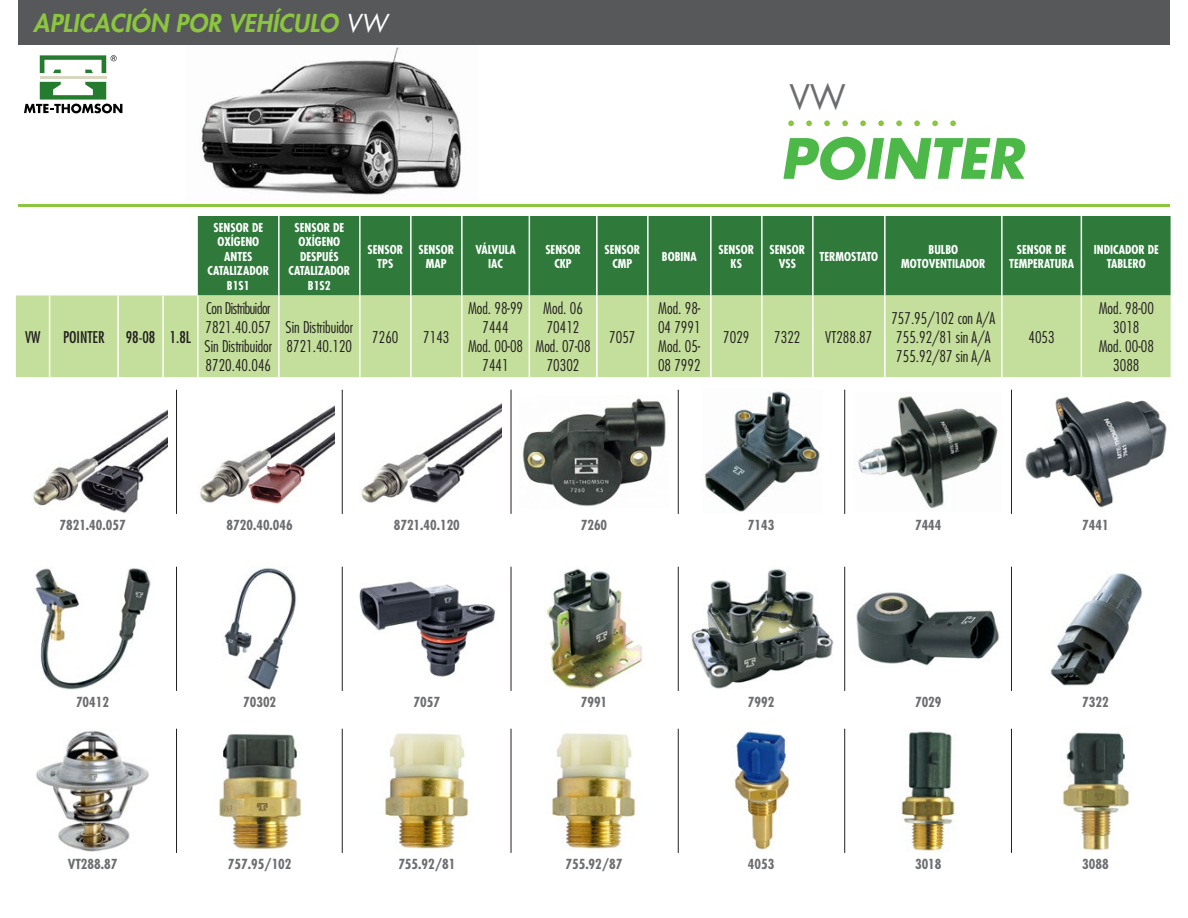
<style>
.page{position:relative;width:1188px;height:918px;background:#fff}
.page>*{position:absolute;margin:0;border:0;box-sizing:border-box;transform-origin:0 0}
.t1{font:italic 700 54px "Futura Std";color:#4cb848}
.t2{font:33px "Futura Std";color:#6c6d70}
.t3{font:italic 800 24px "Futura Std";letter-spacing:.01em;color:#8bc63e}
.Numner_part_Title{font:300 condensed 15.75px/18.9px "Futura Std";color:#231f20;text-align:center}
.Car_Specs_MEX{font:condensed 15.75px "Futura Std";color:#231f20}
.PhotoNumber_SMALL{font:700 condensed 13.5px "Futura Std";color:#6c6d70}
.Parte_WhiteTitle{font:700 condensed 12px/14.4px "Futura Std";color:#fff;text-align:center}
.s1{font-weight:400;color:#fff}
</style>
<div class="page">
<img style="left:197px;top:47px;width:265px;height:171px">
<div style="left:18px;top:0;width:1152px;height:45px;background:#57585a"></div>
<div style="left:38px;top:54px;width:70px;height:47px;background:linear-gradient(to right,#fff,#fdfdfb)"></div>
<hr style="left:40px;top:76px;width:66px;height:3px;background:#d8d7c0">
<svg style="left:24px;top:82px;width:98px;height:31px"></svg>
<svg style="left:40px;top:55px;width:77px;height:18px"></svg>
<hr style="left:18px;top:204px;width:1152px;height:3px;background:#8bc63e">
<svg style="left:788px;top:120px;width:6px;height:6px"></svg>
<svg style="left:806px;top:120px;width:6px;height:6px"></svg>
<svg style="left:824px;top:120px;width:6px;height:6px"></svg>
<svg style="left:842px;top:120px;width:6px;height:6px"></svg>
<svg style="left:860px;top:120px;width:6px;height:6px"></svg>
<svg style="left:878px;top:120px;width:6px;height:6px"></svg>
<svg style="left:896px;top:120px;width:6px;height:6px"></svg>
<svg style="left:914px;top:120px;width:6px;height:6px"></svg>
<svg style="left:932px;top:120px;width:6px;height:6px"></svg>
<svg style="left:950px;top:120px;width:6px;height:6px"></svg>
<div style="left:198px;top:216px;width:973px;height:80px;background:#2f7a3b"></div>
<div style="left:16px;top:296px;width:1155px;height:81px;background:#c4df9b"></div>
<hr style="left:278px;top:216px;width:2px;height:80px;background:#fff">
<hr style="left:359px;top:216px;width:2px;height:80px;background:#fff">
<hr style="left:410px;top:216px;width:2px;height:80px;background:#fff">
<hr style="left:461px;top:216px;width:2px;height:80px;background:#fff">
<hr style="left:529px;top:216px;width:1px;height:80px;background:#fff">
<hr style="left:596px;top:216px;width:2px;height:80px;background:#fff">
<hr style="left:647px;top:216px;width:2px;height:80px;background:#fff">
<hr style="left:710px;top:216px;width:2px;height:80px;background:#fff">
<hr style="left:761px;top:216px;width:2px;height:80px;background:#fff">
<hr style="left:812px;top:216px;width:2px;height:80px;background:#fff">
<hr style="left:884px;top:216px;width:2px;height:80px;background:#fff">
<hr style="left:1001px;top:216px;width:2px;height:80px;background:#fff">
<hr style="left:1081px;top:216px;width:1px;height:80px;background:#fff">
<hr style="left:49px;top:296px;width:1px;height:81px;background:#fff">
<hr style="left:117px;top:296px;width:2px;height:81px;background:#fff">
<hr style="left:162px;top:296px;width:2px;height:81px;background:#fff">
<hr style="left:278px;top:296px;width:2px;height:81px;background:#fff">
<hr style="left:359px;top:296px;width:2px;height:81px;background:#fff">
<hr style="left:410px;top:296px;width:2px;height:81px;background:#fff">
<hr style="left:461px;top:296px;width:2px;height:81px;background:#fff">
<hr style="left:529px;top:296px;width:1px;height:81px;background:#fff">
<hr style="left:596px;top:296px;width:2px;height:81px;background:#fff">
<hr style="left:647px;top:296px;width:2px;height:81px;background:#fff">
<hr style="left:710px;top:296px;width:2px;height:81px;background:#fff">
<hr style="left:761px;top:296px;width:2px;height:81px;background:#fff">
<hr style="left:812px;top:296px;width:2px;height:81px;background:#fff">
<hr style="left:884px;top:296px;width:2px;height:81px;background:#fff">
<hr style="left:1001px;top:296px;width:2px;height:81px;background:#fff">
<hr style="left:1081px;top:296px;width:1px;height:81px;background:#fff">
<hr style="left:197px;top:296px;width:2px;height:81px;background:#fff">
<img style="left:32px;top:410px;width:135px;height:103px">
<img style="left:35px;top:568px;width:116px;height:122px">
<img style="left:36px;top:730px;width:113px;height:122px">
<img style="left:198px;top:406px;width:136px;height:98px">
<img style="left:224px;top:568px;width:72px;height:122px">
<img style="left:218px;top:734px;width:83px;height:116px">
<img style="left:522px;top:398px;width:144px;height:108px">
<img style="left:546px;top:568px;width:97px;height:123px">
<img style="left:551px;top:733px;width:85px;height:116px">
<hr style="left:176px;top:390px;width:1px;height:124px;background:#231f20">
<hr style="left:176px;top:567px;width:1px;height:124px;background:#231f20">
<hr style="left:176px;top:729px;width:1px;height:124px;background:#231f20">
<hr style="left:342px;top:390px;width:1px;height:124px;background:#231f20">
<hr style="left:342px;top:567px;width:1px;height:124px;background:#231f20">
<hr style="left:342px;top:729px;width:1px;height:124px;background:#231f20">
<hr style="left:511px;top:390px;width:1px;height:124px;background:#231f20">
<hr style="left:511px;top:567px;width:1px;height:124px;background:#231f20">
<hr style="left:511px;top:729px;width:1px;height:124px;background:#231f20">
<hr style="left:678px;top:390px;width:1px;height:124px;background:#231f20">
<hr style="left:678px;top:567px;width:1px;height:124px;background:#231f20">
<hr style="left:678px;top:729px;width:1px;height:124px;background:#231f20">
<hr style="left:844px;top:390px;width:1px;height:124px;background:#231f20">
<hr style="left:844px;top:567px;width:1px;height:124px;background:#231f20">
<hr style="left:844px;top:729px;width:1px;height:124px;background:#231f20">
<hr style="left:1011px;top:390px;width:1px;height:124px;background:#231f20">
<hr style="left:1011px;top:567px;width:1px;height:124px;background:#231f20">
<hr style="left:1011px;top:729px;width:1px;height:124px;background:#231f20">
<img style="left:361px;top:403px;width:141px;height:100px">
<img style="left:359px;top:581px;width:137px;height:96px">
<img style="left:384px;top:733px;width:85px;height:116px">
<img style="left:704px;top:391px;width:116px;height:121px">
<img style="left:691px;top:569px;width:143px;height:120px">
<img style="left:734px;top:731px;width:56px;height:119px">
<img style="left:858px;top:396px;width:140px;height:113px">
<img style="left:856px;top:592px;width:143px;height:74px">
<img style="left:900px;top:731px;width:56px;height:120px">
<img style="left:1025px;top:396px;width:142px;height:112px">
<img style="left:1050px;top:573px;width:93px;height:113px">
<img style="left:1062px;top:732px;width:68px;height:119px">
<h3 class="t3" style="left:33px;top:8px;width:356px">APLICACIÓN POR VEHÍCULO <span class="s1">VW</span></h3>
<h2 class="t2" style="left:789px;top:76px;width:58px">VW</h2>
<p class="t1" style="left:780px;top:123px;width:245px">POINTER</p>
<p class="Car_Specs_MEX" style="left:25px;top:328px;width:17px">VW</p>
<p class="Car_Specs_MEX" style="left:63px;top:328px;width:43px">POINTER</p>
<p class="Car_Specs_MEX" style="left:126px;top:328px;width:31px">98-08</p>
<p class="Car_Specs_MEX" style="left:170px;top:328px;width:23px">1.8L</p>
<p class="Parte_WhiteTitle" style="left:208px;top:220px;width:63px">SENSOR DE<br>OXÍGENO<br>ANTES<br>CATALIZADOR<br>B1S1</p>
<p class="Parte_WhiteTitle" style="left:289px;top:220px;width:63px">SENSOR DE<br>OXÍGENO<br>DESPUÉS<br>CATALIZADOR<br>B1S2</p>
<p class="Parte_WhiteTitle" style="left:368px;top:242px;width:37px">SENSOR<br>TPS</p>
<p class="Parte_WhiteTitle" style="left:419px;top:242px;width:37px">SENSOR<br>MAP</p>
<p class="Parte_WhiteTitle" style="left:476px;top:242px;width:42px">VÁLVULA<br>IAC</p>
<p class="Parte_WhiteTitle" style="left:545px;top:242px;width:37px">SENSOR<br>CKP</p>
<p class="Parte_WhiteTitle" style="left:605px;top:242px;width:37px">SENSOR<br>CMP</p>
<p class="Parte_WhiteTitle" style="left:662px;top:249px;width:36px">BOBINA</p>
<p class="Parte_WhiteTitle" style="left:719px;top:242px;width:37px">SENSOR<br>KS</p>
<p class="Parte_WhiteTitle" style="left:770px;top:242px;width:37px">SENSOR<br>VSS</p>
<p class="Parte_WhiteTitle" style="left:819px;top:249px;width:60px">TERMOSTATO</p>
<p class="Parte_WhiteTitle" style="left:901px;top:242px;width:86px">BULBO<br>MOTOVENTILADOR</p>
<p class="Parte_WhiteTitle" style="left:1009px;top:242px;width:67px">SENSOR DE<br>TEMPERATURA</p>
<p class="Parte_WhiteTitle" style="left:1094px;top:242px;width:66px">INDICADOR DE<br>TABLERO</p>
<p class="Numner_part_Title" style="left:205px;top:299px;width:69px;text-align:justify">Con Distribuidor 7821.40.057<br>Sin Distribuidor 8720.40.046</p>
<p class="Numner_part_Title" style="left:286px;top:318px;width:69px;text-align:left">Sin Distribuidor<br>8721.40.120</p>
<p class="Numner_part_Title" style="left:372px;top:328px;width:28px">7260</p>
<p class="Numner_part_Title" style="left:423px;top:328px;width:28px">7143</p>
<p class="Numner_part_Title" style="left:468px;top:299px;width:57px">Mod. 98-99<br>7444<br>Mod. 00-08<br>7441</p>
<p class="Numner_part_Title" style="left:536px;top:299px;width:57px">Mod. 06<br>70412<br>Mod. 07-08<br>70302</p>
<p class="Numner_part_Title" style="left:609px;top:328px;width:28px">7057</p>
<p class="Numner_part_Title" style="left:658px;top:299px;width:44px;text-align:justify">Mod. 98- 04 7991<br>Mod. 05- 08 7992</p>
<p class="Numner_part_Title" style="left:723px;top:328px;width:28px">7029</p>
<p class="Numner_part_Title" style="left:774px;top:328px;width:28px">7322</p>
<p class="Numner_part_Title" style="left:825px;top:328px;width:49px">VT288.87</p>
<p class="Numner_part_Title" style="left:891px;top:309px;width:105px">757.95/102 con A/A<br>755.92/81 sin A/A<br>755.92/87 sin A/A</p>
<p class="Numner_part_Title" style="left:1028px;top:328px;width:28px">4053</p>
<p class="Numner_part_Title" style="left:1099px;top:299px;width:57px">Mod. 98-00<br>3018<br>Mod. 00-08<br>3088</p>
<p class="PhotoNumber_SMALL" style="left:59px;top:517px;width:68px">7821.40.057</p>
<p class="PhotoNumber_SMALL" style="left:227px;top:517px;width:68px">8720.40.046</p>
<p class="PhotoNumber_SMALL" style="left:394px;top:517px;width:68px">8721.40.120</p>
<p class="PhotoNumber_SMALL" style="left:581px;top:517px;width:28px">7260</p>
<p class="PhotoNumber_SMALL" style="left:748px;top:517px;width:28px">7143</p>
<p class="PhotoNumber_SMALL" style="left:915px;top:517px;width:28px">7444</p>
<p class="PhotoNumber_SMALL" style="left:1082px;top:517px;width:28px">7441</p>
<p class="PhotoNumber_SMALL" style="left:76px;top:694px;width:35px">70412</p>
<p class="PhotoNumber_SMALL" style="left:243px;top:694px;width:35px">70302</p>
<p class="PhotoNumber_SMALL" style="left:414px;top:694px;width:28px">7057</p>
<p class="PhotoNumber_SMALL" style="left:581px;top:694px;width:28px">7991</p>
<p class="PhotoNumber_SMALL" style="left:748px;top:694px;width:28px">7992</p>
<p class="PhotoNumber_SMALL" style="left:915px;top:694px;width:28px">7029</p>
<p class="PhotoNumber_SMALL" style="left:1082px;top:694px;width:28px">7322</p>
<p class="PhotoNumber_SMALL" style="left:68px;top:856px;width:51px">VT288.87</p>
<p class="PhotoNumber_SMALL" style="left:228px;top:856px;width:65px">757.95/102</p>
<p class="PhotoNumber_SMALL" style="left:398px;top:856px;width:58px">755.92/81</p>
<p class="PhotoNumber_SMALL" style="left:566px;top:856px;width:58px">755.92/87</p>
<p class="PhotoNumber_SMALL" style="left:748px;top:856px;width:28px">4053</p>
<p class="PhotoNumber_SMALL" style="left:915px;top:856px;width:28px">3018</p>
<p class="PhotoNumber_SMALL" style="left:1082px;top:856px;width:28px">3088</p>
</div>
